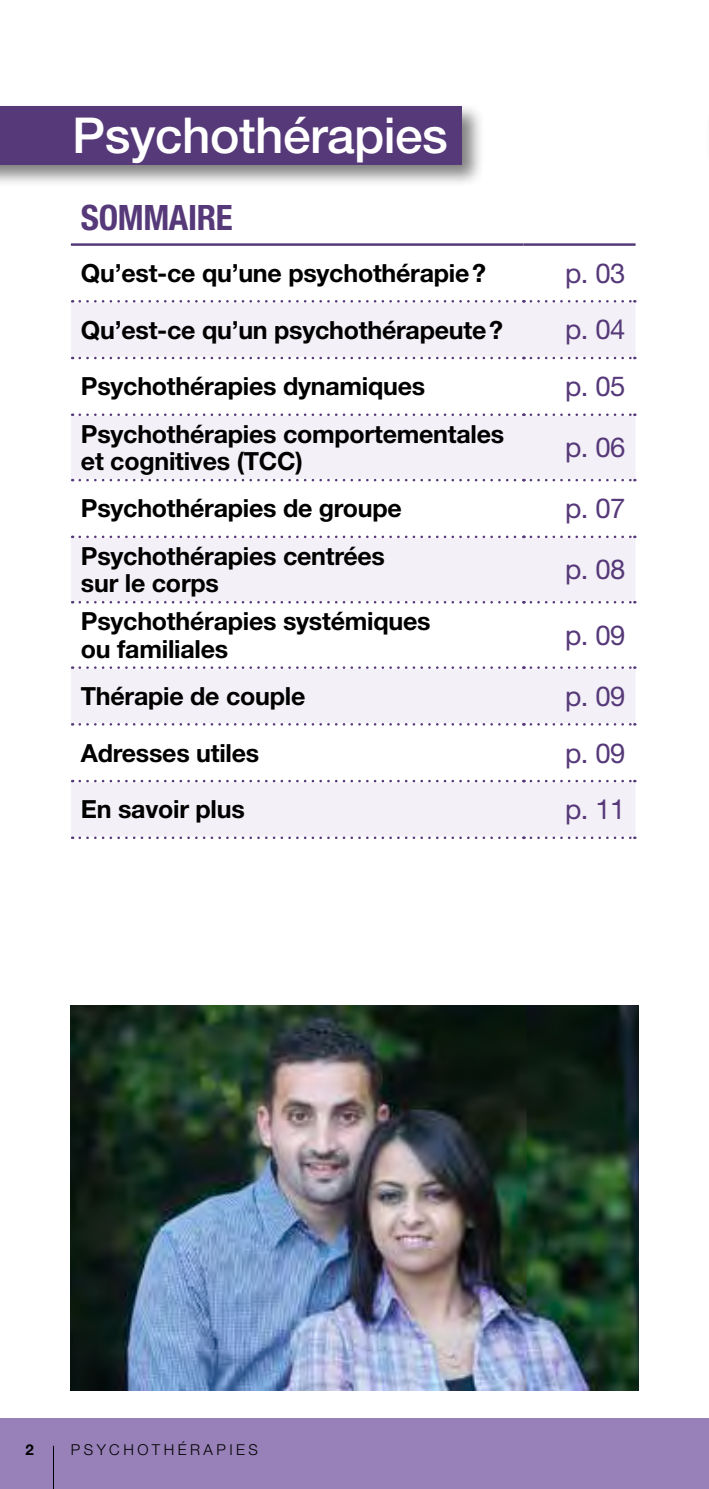
<style>
.page{position:relative;width:709px;height:1489px;background:#fff}
.page>*{position:absolute;margin:0;border:0;box-sizing:border-box;transform-origin:0 0}
.GROS_TITRE_DANS_BLOC{font:500 49.5px "Helvetica Neue LT Pro";letter-spacing:-.01em;color:#fff}
.INTERTITRE_COULEUR{font:700 condensed 35px "Helvetica Neue";letter-spacing:-.01em;color:#563979}
.CHAPEAUX{font:27.5px "Helvetica Neue LT Std";letter-spacing:-.015em;color:#563979}
.TEXTE_NORMAL_NOIR{font:700 25px/27.5px "Helvetica Neue LT Pro";letter-spacing:-.01em;color:#000}
.t1{font:300 15px "Helvetica Neue LT Pro";letter-spacing:.23em;color:#000}
.t2{font:700 15px "Helvetica Neue LT Pro";color:#000}
</style>
<div class="page">
<div style="left:0;top:1417px;width:709px;height:71px;background:#9781b8"></div>
<img style="left:71px;top:1005px;width:567px;height:385px">
<div style="left:0;top:102px;width:485px;height:86px;background:#000;opacity:.5"></div>
<div style="left:0;top:106px;width:462px;height:58px;background:#563979"></div>
<svg style="left:71px;top:301px;width:564px;height:536px;fill:#f3f0f7"></svg>
<hr style="left:72px;top:300px;width:451px;height:2px;background:#fff">
<hr style="left:72px;top:413px;width:451px;height:3px;background:#fff">
<hr style="left:72px;top:535px;width:451px;height:3px;background:#fff">
<hr style="left:72px;top:666px;width:451px;height:3px;background:#fff">
<hr style="left:72px;top:779px;width:451px;height:3px;background:#fff">
<hr style="left:523px;top:300px;width:111px;height:2px;background:#fff">
<hr style="left:523px;top:413px;width:111px;height:3px;background:#fff">
<hr style="left:523px;top:535px;width:111px;height:3px;background:#fff">
<hr style="left:523px;top:666px;width:111px;height:3px;background:#fff">
<hr style="left:523px;top:779px;width:111px;height:3px;background:#fff">
<hr style="left:72px;top:357px;width:451px;height:2px;background:#fff">
<hr style="left:72px;top:479px;width:451px;height:2px;background:#fff">
<hr style="left:72px;top:601px;width:451px;height:2px;background:#fff">
<hr style="left:72px;top:723px;width:451px;height:2px;background:#fff">
<hr style="left:523px;top:357px;width:111px;height:2px;background:#fff">
<hr style="left:523px;top:479px;width:111px;height:2px;background:#fff">
<hr style="left:523px;top:601px;width:111px;height:2px;background:#fff">
<hr style="left:523px;top:723px;width:111px;height:2px;background:#fff">
<hr style="left:72px;top:836px;width:451px;height:3px;background:#fff">
<hr style="left:523px;top:836px;width:111px;height:3px;background:#fff">
<hr style="left:71px;top:243px;width:452px;height:3px;background:#563979">
<hr style="left:523px;top:243px;width:112px;height:3px;background:#563979">
<svg style="left:80px;top:300px;width:444px;height:2px"></svg>
<svg style="left:531px;top:300px;width:104px;height:2px"></svg>
<svg style="left:80px;top:413px;width:444px;height:3px"></svg>
<svg style="left:531px;top:413px;width:104px;height:3px"></svg>
<svg style="left:80px;top:535px;width:444px;height:3px"></svg>
<svg style="left:531px;top:535px;width:104px;height:3px"></svg>
<svg style="left:80px;top:666px;width:444px;height:3px"></svg>
<svg style="left:531px;top:666px;width:104px;height:3px"></svg>
<svg style="left:80px;top:779px;width:444px;height:3px"></svg>
<svg style="left:531px;top:779px;width:104px;height:3px"></svg>
<svg style="left:80px;top:357px;width:444px;height:2px"></svg>
<svg style="left:531px;top:357px;width:104px;height:2px"></svg>
<svg style="left:80px;top:479px;width:444px;height:2px"></svg>
<svg style="left:531px;top:479px;width:104px;height:2px"></svg>
<svg style="left:80px;top:601px;width:444px;height:2px"></svg>
<svg style="left:531px;top:601px;width:104px;height:2px"></svg>
<svg style="left:80px;top:723px;width:444px;height:2px"></svg>
<svg style="left:531px;top:723px;width:104px;height:2px"></svg>
<svg style="left:80px;top:836px;width:444px;height:3px"></svg>
<svg style="left:531px;top:836px;width:104px;height:3px"></svg>
<hr style="left:708px;top:106px;width:1px;height:42px;background:#563979">
<hr style="left:53px;top:1445px;width:1px;height:43px;background:#000">
<p class="GROS_TITRE_DANS_BLOC" style="left:72px;top:105px;width:377px">Psychothérapies</p>
<p class="INTERTITRE_COULEUR" style="left:81px;top:196px;width:153px">SOMMAIRE</p>
<p class="TEXTE_NORMAL_NOIR" style="left:81px;top:258px;width:406px">Qu’est-ce qu’une psychothérapie?</p>
<p class="CHAPEAUX" style="left:565px;top:256px;width:62px">p. 03</p>
<p class="TEXTE_NORMAL_NOIR" style="left:81px;top:315px;width:423px">Qu’est-ce qu’un psychothérapeute?</p>
<p class="CHAPEAUX" style="left:565px;top:313px;width:62px">p. 04</p>
<p class="TEXTE_NORMAL_NOIR" style="left:81px;top:372px;width:346px">Psychothérapies dynamiques</p>
<p class="CHAPEAUX" style="left:565px;top:370px;width:62px">p. 05</p>
<p class="TEXTE_NORMAL_NOIR" style="left:81px;top:419px;width:425px">Psychothérapies comportementales</p>
<p class="TEXTE_NORMAL_NOIR" style="left:81px;top:446px;width:223px">et cognitives (TCC)</p>
<p class="CHAPEAUX" style="left:565px;top:431px;width:62px">p. 06</p>
<p class="TEXTE_NORMAL_NOIR" style="left:81px;top:494px;width:322px">Psychothérapies de groupe</p>
<p class="CHAPEAUX" style="left:565px;top:492px;width:62px">p. 07</p>
<p class="TEXTE_NORMAL_NOIR" style="left:81px;top:541px;width:305px">Psychothérapies centrées sur le corps</p>
<p class="CHAPEAUX" style="left:565px;top:553px;width:62px">p. 08</p>
<p class="TEXTE_NORMAL_NOIR" style="left:81px;top:606px;width:351px">Psychothérapies systémiques ou familiales</p>
<p class="CHAPEAUX" style="left:565px;top:618px;width:62px">p. 09</p>
<p class="TEXTE_NORMAL_NOIR" style="left:81px;top:681px;width:226px">Thérapie de couple</p>
<p class="CHAPEAUX" style="left:565px;top:679px;width:62px">p. 09</p>
<p class="TEXTE_NORMAL_NOIR" style="left:81px;top:738px;width:180px">Adresses utiles</p>
<p class="CHAPEAUX" style="left:565px;top:736px;width:62px">p. 09</p>
<p class="TEXTE_NORMAL_NOIR" style="left:81px;top:795px;width:165px">En savoir plus</p>
<p class="CHAPEAUX" style="left:565px;top:793px;width:62px">p. 11</p>
<p class="t2" style="left:26px;top:1440px;width:10px">2</p>
<p class="t1" style="left:71px;top:1439px;width:188px">PSYCHOTHÉRAPIES</p>
</div>
